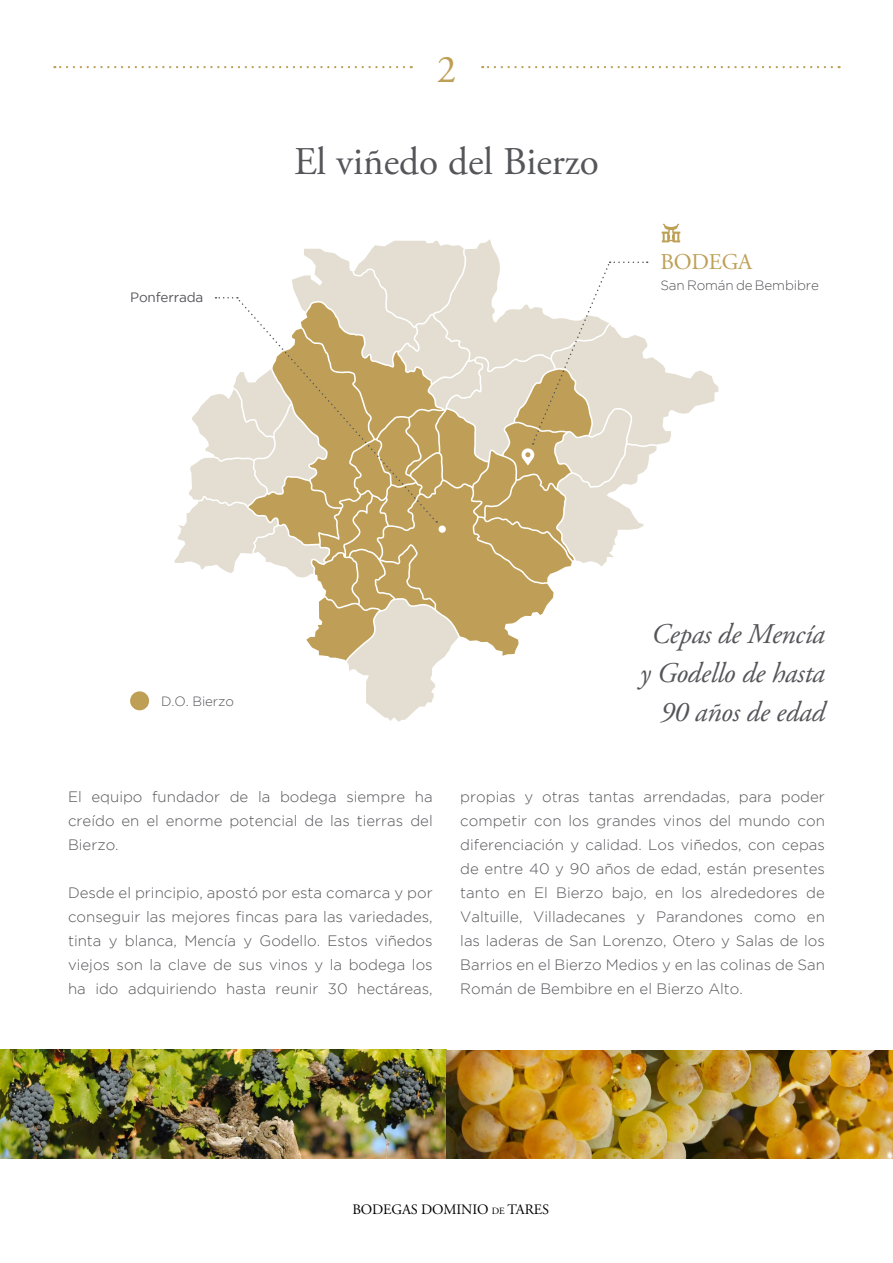
<style>
.page{position:relative;width:893px;height:1263px;background:#fff}
.page>*{position:absolute;margin:0;border:0;box-sizing:border-box;transform-origin:0 0}
.t1{font:39.15px "Adobe Garamond Pro";color:#55565a}
.t2{font:39.15px "Adobe Garamond Pro";color:#be9f56}
.t3{font:italic 28.5px/39px "Adobe Garamond Pro";letter-spacing:-.01em;color:#55565a;text-align:right}
.t4{font:22.5px "Adobe Garamond Pro";letter-spacing:-.01em;color:#be9f56}
.t5{font:300 15px/24px "Gotham";color:#55565a;text-align:justify}
.t6{font:14.4px "Adobe Garamond Pro";letter-spacing:-.01em;color:#000}
.t7{font:300 13.5px "Gotham";letter-spacing:-.01em;color:#55565a}
.t8{font:13.5px "Gotham";letter-spacing:-.01em;color:#55565a}
.t9{font:300 13.35px "Gotham";letter-spacing:-.01em;color:#55565a}
.s1{font-size:9.6px}
</style>
<div class="page">
<img style="left:0;top:1050px;width:446px;height:108px">
<img style="left:446px;top:1050px;width:447px;height:108px">
<div style="left:130px;top:691px;width:19px;height:19px;background:#be9f56;border-radius:50%"></div>
<svg style="left:54px;top:66px;width:350px;height:2px"></svg>
<svg style="left:482px;top:66px;width:350px;height:2px"></svg>
<svg style="left:175px;top:224px;width:543px;height:497px"></svg>
<h1 class="t2" style="left:437px;top:47px;width:21px">2</h1>
<p class="t8" style="left:130px;top:290px;width:75px">Ponferrada</p>
<h1 class="t1" style="left:294px;top:138px;width:306px">El viñedo del Bierzo</h1>
<h3 class="t4" style="left:660px;top:248px;width:93px">BODEGA</h3>
<p class="t7" style="left:660px;top:278px;width:160px">San Román de Bembibre</p>
<p class="t9" style="left:161px;top:694px;width:74px">D.O. Bierzo</p>
<h2 class="t3" style="left:640px;top:616px;width:186px">Cepas de Mencía y Godello de hasta<br>90 años de edad</h2>
<p class="t5" style="left:68px;top:784px;width:366px">El equipo fundador de la bodega siempre ha creído en el enorme potencial de las tierras del Bierzo.</p>
<p class="t5" style="left:68px;top:880px;width:366px">Desde el principio, apostó por esta comarca y por conseguir las mejores fincas para las variedades, tinta y blanca, Mencía y Godello. Estos viñedos viejos son la clave de sus vinos y la bodega los ha ido adquiriendo hasta reunir 30 hectáreas,</p>
<p class="t5" style="left:460px;top:784px;width:366px">propias y otras tantas arrendadas, para poder competir con los grandes vinos del mundo con diferenciación y calidad. Los viñedos, con cepas de entre 40 y 90 años de edad, están presentes tanto en El Bierzo bajo, en los alrededores de Valtuille, Villadecanes y Parandones como en las laderas de San Lorenzo, Otero y Salas de los Barrios en el Bierzo Medios y en las colinas de San Román de Bembibre en el Bierzo Alto.</p>
<p class="t6" style="left:352px;top:1201px;width:198px">BODEGAS DOMINIO <span class="s1">DE</span> TARES</p>
</div>
